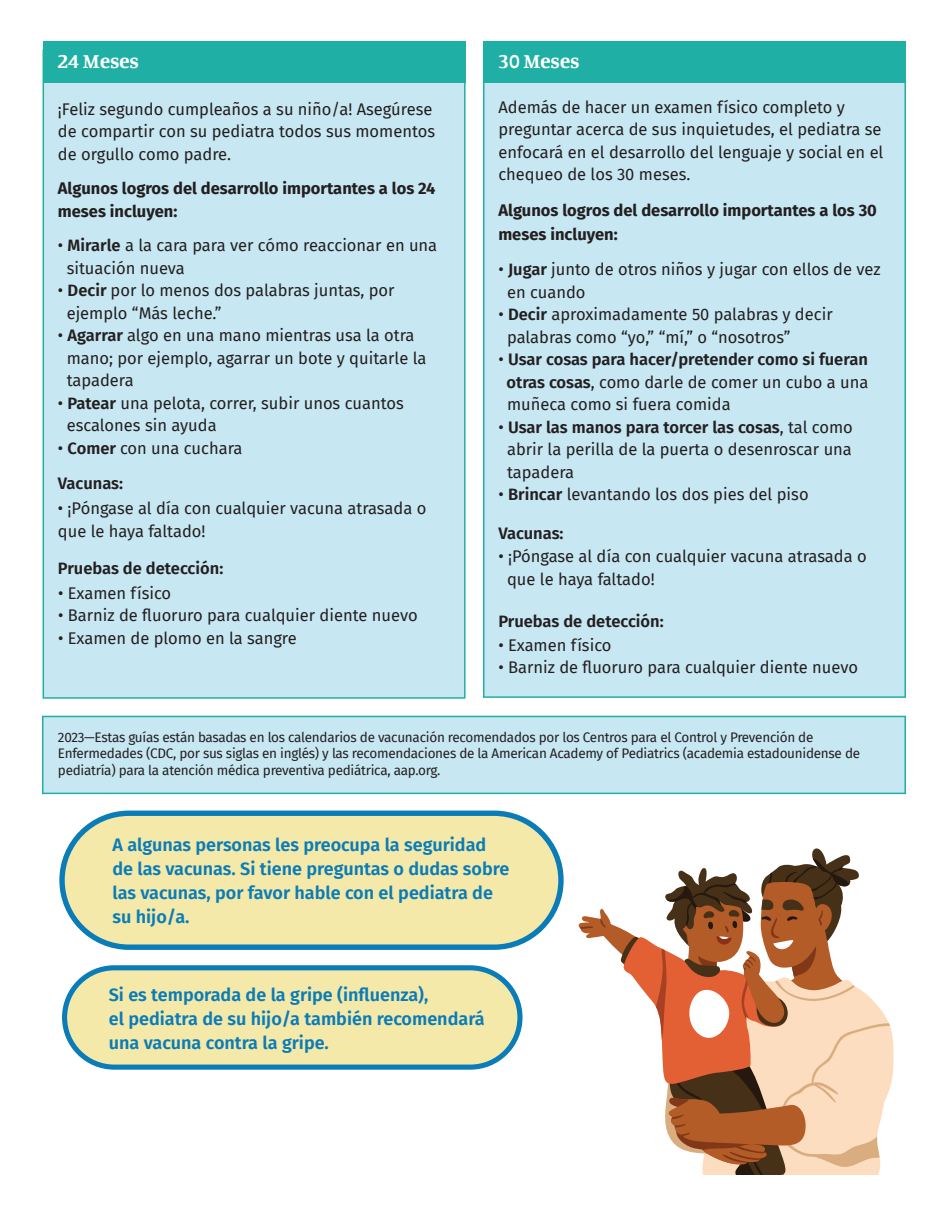
<style>
.page{position:relative;width:945px;height:1215px;background:#fff}
.page>*{position:absolute;margin:0;border:0;box-sizing:border-box;transform-origin:0 0}
.t1{font:700 21px "Manuale";color:#fff}
.t2{font:600 18px/24px "Fira Sans";color:#0a7cb7}
.t3{font:16.5px/22.5px "Fira Sans";color:#231f20}
.t4{font:700 16.5px/22.5px "Fira Sans";color:#231f20}
.t5{font:600 16.5px "Fira Sans";color:#231f20}
.t6{font:13.5px/16.5px "Fira Sans";letter-spacing:-.02em;color:#231f20}
.s1{font-weight:600}
</style>
<div class="page">
<div style="left:43px;top:83px;width:423px;height:616px;background:#c7e7f2"></div>
<div style="left:43px;top:41px;width:423px;height:42px;background:#1fafa4"></div>
<div style="left:483px;top:83px;width:423px;height:615px;background:#c7e7f2"></div>
<div style="left:483px;top:41px;width:423px;height:42px;background:#1fafa4"></div>
<div style="left:42px;top:716px;width:864px;height:78px;background:#c7e7f2"></div>
<div style="left:62px;top:813px;width:499px;height:134px;background:#f5e9a9;border-radius:67px"></div>
<div style="left:59px;top:811px;width:505px;height:139px;border:5px solid #0a7cb7;border-radius:67px"></div>
<div style="left:65px;top:968px;width:455px;height:99px;background:#f5e9a9;border-radius:50px"></div>
<div style="left:62px;top:965px;width:461px;height:105px;border:5px solid #0a7cb7;border-radius:50px"></div>
<svg style="left:579px;top:848px;width:315px;height:326px"></svg>
<p class="t1" style="left:58px;top:47px;width:83px">24 Meses</p>
<p class="t3" style="left:58px;top:97px;width:379px">¡Feliz segundo cumpleaños a su niño/a! Asegúrese de compartir con su pediatra todos sus momentos de orgullo como padre.</p>
<p class="t4" style="left:58px;top:176px;width:379px">Algunos logros del desarrollo importantes a los 24 meses incluyen:</p>
<p class="t3" style="left:67px;top:234px;width:372px;text-indent:-9px">• <span class="s1">Mirarle</span> a la cara para ver cómo reaccionar en una situación nueva</p>
<p class="t3" style="left:67px;top:279px;width:329px;text-indent:-9px">• <span class="s1">Decir</span> por lo menos dos palabras juntas, por ejemplo “Más leche.”</p>
<p class="t3" style="left:67px;top:324px;width:361px;text-indent:-9px">• <span class="s1">Agarrar</span> algo en una mano mientras usa la otra mano; por ejemplo, agarrar un bote y quitarle la tapadera</p>
<p class="t3" style="left:67px;top:391px;width:339px;text-indent:-9px">• <span class="s1">Patear</span> una pelota, correr, subir unos cuantos escalones sin ayuda</p>
<p class="t3" style="left:58px;top:429px;width:186px;line-height:35.8px">• <span class="s1">Comer</span> con una cuchara<br><span class="s1">Vacunas:</span></p>
<p class="t3" style="left:58px;top:497px;width:370px">• ¡Póngase al día con cualquier vacuna atrasada o que le haya faltado!</p>
<p class="t5" style="left:58px;top:555px;width:167px">Pruebas de detección:</p>
<p class="t3" style="left:58px;top:581px;width:115px">• Examen físico</p>
<p class="t3" style="left:58px;top:604px;width:361px">• Barniz de fluoruro para cualquier diente nuevo</p>
<p class="t3" style="left:58px;top:626px;width:240px">• Examen de plomo en la sangre</p>
<p class="t1" style="left:498px;top:47px;width:83px">30 Meses</p>
<p class="t3" style="left:498px;top:96px;width:387px">Además de hacer un examen físico completo y preguntar acerca de sus inquietudes, el pediatra se enfocará en el desarrollo del lenguaje y social en el chequeo de los 30 meses.</p>
<p class="t4" style="left:498px;top:198px;width:380px;line-height:24px">Algunos logros del desarrollo importantes a los 30 meses incluyen:</p>
<p class="t3" style="left:507px;top:258px;width:375px;text-indent:-9px">• <span class="s1">Jugar</span> junto de otros niños y jugar con ellos de vez en cuando</p>
<p class="t3" style="left:507px;top:303px;width:327px;text-indent:-9px">• <span class="s1">Decir</span> aproximadamente 50 palabras y decir palabras como “yo,” “mí,” o “nosotros”</p>
<p class="t3" style="left:506px;top:348px;width:364px;text-align:justify;text-indent:-8px">• <span class="s1">Usar cosas para hacer/pretender como si fueran otras cosas</span>, como darle de comer un cubo a una muñeca como si fuera comida</p>
<p class="t3" style="left:507px;top:415px;width:347px;text-align:justify;text-indent:-9px">• <span class="s1">Usar las manos para torcer las cosas</span>, tal como abrir la perilla de la puerta o desenroscar una tapadera</p>
<p class="t3" style="left:498px;top:483px;width:312px">• <span class="s1">Brincar</span> levantando los dos pies del piso</p>
<p class="t5" style="left:498px;top:519px;width:67px">Vacunas:</p>
<p class="t3" style="left:507px;top:545px;width:361px;text-indent:-9px">• ¡Póngase al día con cualquier vacuna atrasada o que le haya faltado!</p>
<p class="t5" style="left:498px;top:608px;width:167px">Pruebas de detección:</p>
<p class="t3" style="left:498px;top:633px;width:115px">• Examen físico</p>
<p class="t3" style="left:498px;top:656px;width:361px">• Barniz de fluoruro para cualquier diente nuevo</p>
<p class="t6" style="left:58px;top:728px;width:804px">2023—Estas guías están basadas en los calendarios de vacunación recomendados por los Centros para el Control y Prevención de<br>Enfermedades (CDC, por sus siglas en inglés) y las recomendaciones de la American Academy of Pediatrics (academia estadounidense de pediatría) para la atención médica preventiva pediátrica, aap.org.</p>
<p class="t2" style="left:112px;top:832px;width:398px">A algunas personas les preocupa la seguridad de las vacunas. Si tiene preguntas o dudas sobre las vacunas, por favor hable con el pediatra de su hijo/a.</p>
<p class="t2" style="left:109px;top:981px;width:377px">Si es temporada de la gripe (influenza),<br>el pediatra de su hijo/a también recomendará una vacuna contra la gripe.</p>
</div>
